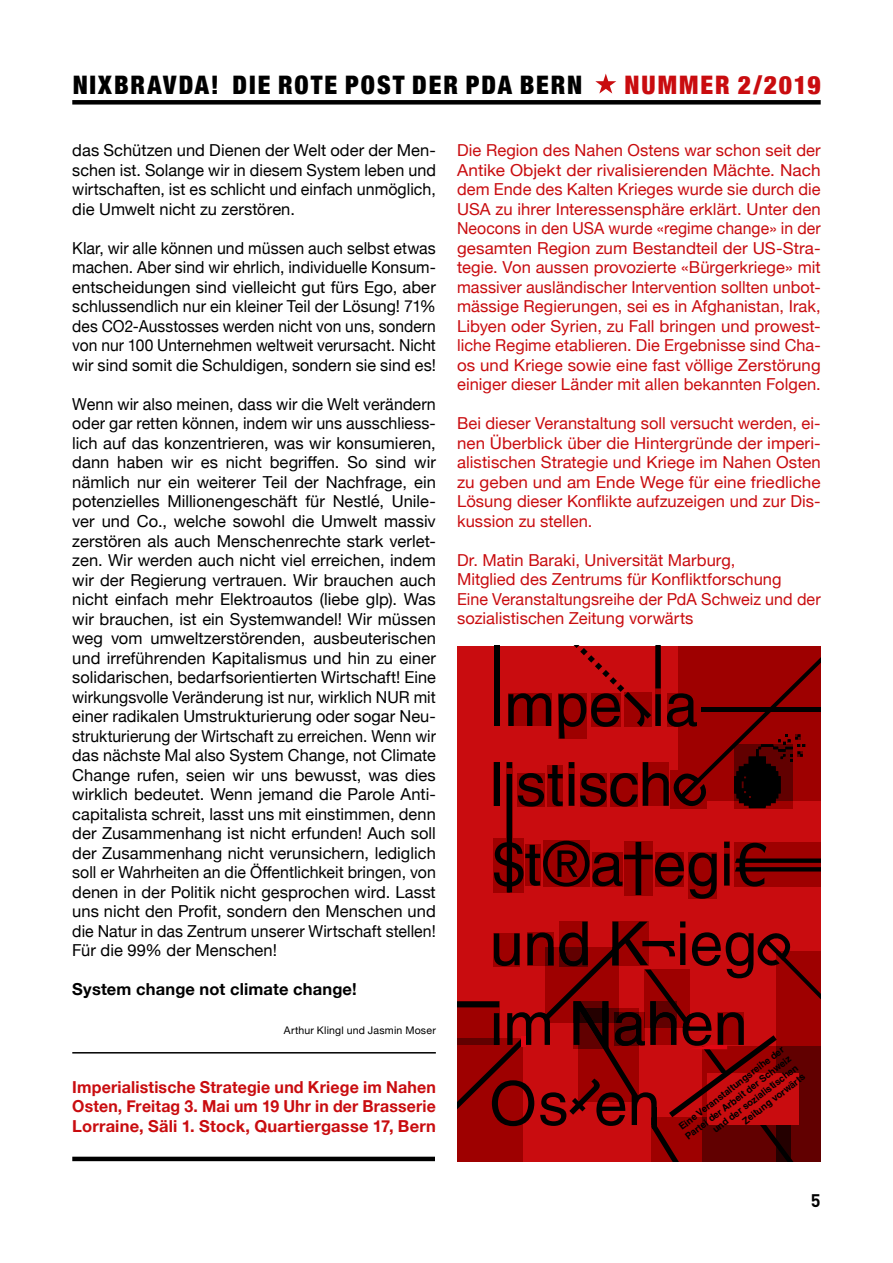
<style>
.page{position:relative;width:893px;height:1263px;background:#fff}
.page>*{position:absolute;margin:0;border:0;box-sizing:border-box;transform-origin:0 0}
.t1{font:900 condensed 25.5px "Helvetica Neue";letter-spacing:.08em;color:#000}
.t2{font:900 condensed 25.5px "Helvetica Neue";letter-spacing:.08em;color:#c90c0f}
.t3{font:700 18px "DIN";color:#000}
.t4{font:16.5px/19.5px "Helvetica Neue";color:#000;text-align:justify}
.t5{font:16.5px/19.5px "Helvetica Neue";letter-spacing:.005em;color:#c90c0f;text-align:justify}
.t6{font:16.5px/19.5px "Helvetica Neue";color:#000;text-align:justify;scale:.96 1}
.t7{font:700 16.5px/19.5px "Helvetica Neue";letter-spacing:.01em;color:#c90c0f;text-align:justify}
.t8{font:700 16.5px "Helvetica Neue";letter-spacing:.01em;color:#000}
.t9{font:10.5px "Helvetica Neue";letter-spacing:.02em;color:#000}
.t10{font:700 9.6px/11.6px "Helvetica LT Std";color:#000;text-align:right}
</style>
<div class="page">
<div style="left:72px;top:100px;width:749px;height:5px;background:#000"></div>
<hr style="left:72px;top:1157px;width:749px;height:4px;background:#000">
<svg style="left:595px;top:74px;width:21px;height:20px"></svg>
<hr style="left:72px;top:1052px;width:364px;height:1px;background:#000">
<div style="left:436px;top:1130px;width:388px;height:38px;background:#fff"></div>
<div style="left:457px;top:646px;width:364px;height:515px;background:#c90c0f"></div>
<svg style="left:493px;top:646px;width:328px;height:253px"></svg>
<svg style="left:457px;top:921px;width:364px;height:240px"></svg>
<hr style="left:522px;top:1036px;width:4px;height:10px;background:#e30613">
<div style="left:494px;top:646px;width:5px;height:80px;background:#000"></div>
<h1 class="t1" style="left:72px;top:64px;width:512px">NIXBRAVDA! DIE ROTE POST DER PDA BERN</h1>
<h1 class="t2" style="left:624px;top:64px;width:198px">NUMMER 2/2019</h1>
<p class="t4" style="left:72px;top:142px;width:365px">das Schützen und Dienen der Welt oder der Men&shy;schen ist. Solange wir in diesem System leben und wirtschaften, ist es schlicht und einfach unmöglich, die Umwelt nicht zu zerstören.</p>
<p class="t6" style="left:72px;top:239px;width:380px">Klar, wir alle können und müssen auch selbst etwas machen. Aber sind wir ehrlich, individuelle Konsum&shy;entscheidungen sind vielleicht gut fürs Ego, aber schlussendlich nur ein kleiner Teil der Lösung! 71% des CO2-Ausstosses werden nicht von uns, sondern von nur 100 Unternehmen weltweit verursacht. Nicht wir sind somit die Schuldigen, sondern sie sind es!</p>
<p class="t4" style="left:72px;top:395px;width:365px">Wenn wir also meinen, dass wir die Welt verändern oder gar retten können, indem wir uns ausschliess&shy;lich auf das konzentrieren, was wir konsumieren, dann haben wir es nicht begriffen. So sind wir nämlich nur ein weiterer Teil der Nachfrage, ein potenzielles Millionengeschäft für Nestlé, Unile&shy;ver und Co., welche sowohl die Umwelt massiv zerstören als auch Menschenrechte stark verlet&shy;zen. Wir werden auch nicht viel erreichen, indem wir der Regierung vertrauen. Wir brauchen auch nicht einfach mehr Elektroautos (liebe glp). Was wir brauchen, ist ein Systemwandel! Wir müssen weg vom umweltzerstörenden, ausbeuterischen und irreführenden Kapitalismus und hin zu einer solidarischen, bedarfsorientierten Wirtschaft! Eine wirkungsvolle Veränderung ist nur, wirklich NUR mit einer radikalen Umstrukturierung oder sogar Neu&shy;strukturierung der Wirtschaft zu erreichen. Wenn wir das nächste Mal also System Change, not Climate Change rufen, seien wir uns bewusst, was dies wirklich bedeutet. Wenn jemand die Parole Anti&shy;capitalista schreit, lasst uns mit einstimmen, denn der Zusammenhang ist nicht erfunden! Auch soll der Zusammenhang nicht verunsichern, lediglich soll er Wahrheiten an die Öffentlichkeit bringen, von denen in der Politik nicht gesprochen wird. Lasst uns nicht den Profit, sondern den Menschen und die Natur in das Zentrum unserer Wirtschaft stellen!<br>Für die 99% der Menschen!</p>
<p class="t8" style="left:72px;top:976px;width:286px">System change not climate change!</p>
<p class="t9" style="left:284px;top:1023px;width:153px">Arthur Klingl und Jasmin Moser</p>
<p class="t7" style="left:72px;top:1077px;width:365px">Imperialistische Strategie und Kriege im Nahen Osten, Freitag 3. Mai um 19 Uhr in der Brasserie Lorraine, Säli 1. Stock, Quartiergasse 17, Bern</p>
<p class="t5" style="left:457px;top:142px;width:365px">Die Region des Nahen Ostens war schon seit der Antike Objekt der rivalisierenden Mächte. Nach dem Ende des Kalten Krieges wurde sie durch die USA zu ihrer Interessensphäre erklärt. Unter den Neocons in den USA wurde «regime change» in der gesamten Region zum Bestandteil der US-Stra&shy;tegie. Von aussen provozierte «Bürgerkriege» mit massiver ausländischer Intervention sollten unbot&shy;mässige Regierungen, sei es in Afghanistan, Irak, Libyen oder Syrien, zu Fall bringen und prowest&shy;liche Regime etablieren. Die Ergebnisse sind Cha&shy;os und Kriege sowie eine fast völlige Zerstörung einiger dieser Länder mit allen bekannten Folgen.</p>
<p class="t5" style="left:457px;top:415px;width:365px">Bei dieser Veranstaltung soll versucht werden, ei&shy;nen Überblick über die Hintergründe der imperi&shy;alistischen Strategie und Kriege im Nahen Osten zu geben und am Ende Wege für eine friedliche Lösung dieser Konflikte aufzuzeigen und zur Dis&shy;kussion zu stellen.</p>
<p class="t5" style="left:457px;top:551px;width:365px;text-align:left">Dr. Matin Baraki, Universität Marburg,<br>Mitglied des Zentrums für Konfliktforschung<br>Eine Veranstaltungsreihe der PdA Schweiz und der sozialistischen Zeitung vorwärts</p>
<p class="t10" style="left:676px;top:1124px;width:132px;rotate:-38deg">Eine Veranstaltungsreihe der<br>Partei der Arbeit der Schweiz und der sozialistischen<br>Zeitung vorwärts</p>
<p class="t3" style="left:811px;top:1188px;width:11px">5</p>
</div>
